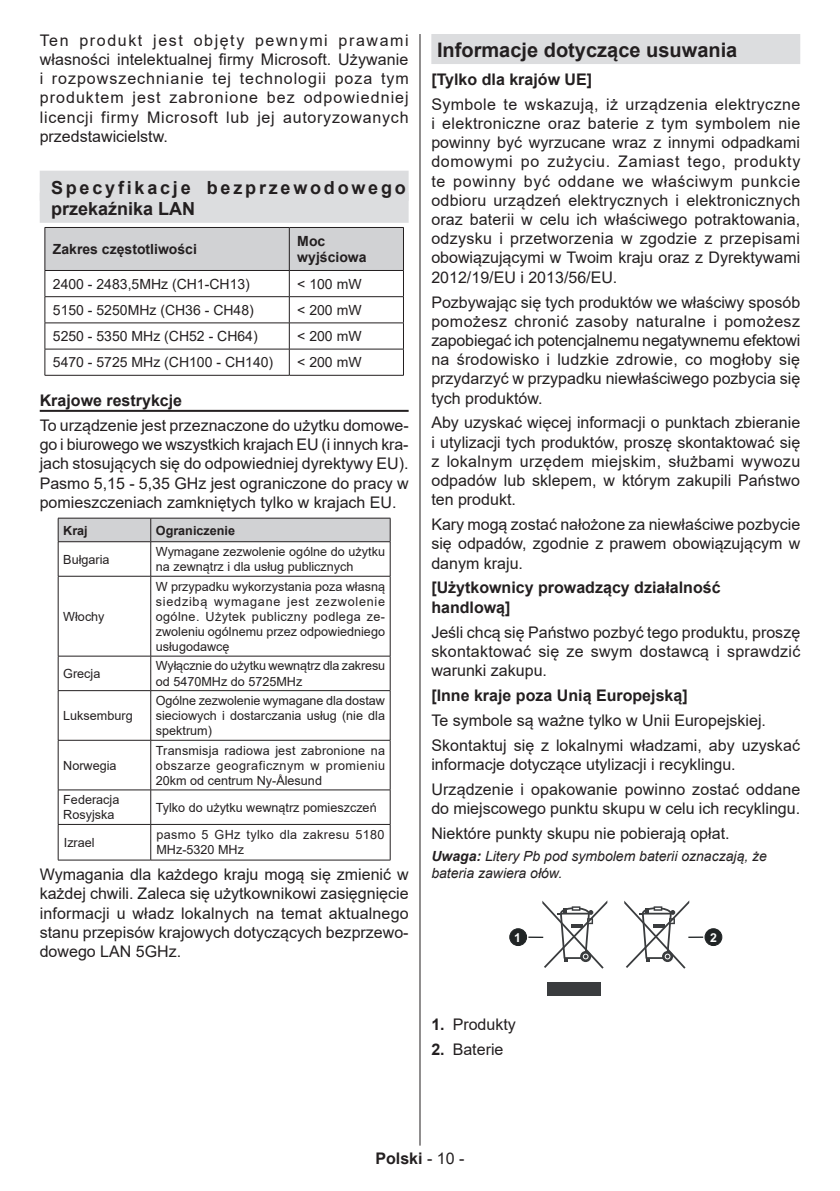
<style>
.page{position:relative;width:840px;height:1191px;background:#fff}
.page>*{position:absolute;margin:0;border:0;box-sizing:border-box;transform-origin:0 0}
.t1{font:700 20px "Arial";color:#231f20}
.t2{font:700 18px/21.6px "Arial";letter-spacing:.155em;color:#231f20}
.t3{font:16px/19.2px "Arial";color:#231f20;text-align:justify}
.t4{font:700 16px/19.2px "Arial";color:#231f20}
.t5{font:14px "Arial";color:#231f20}
.t6{font:italic 14px/16.8px "Arial";color:#231f20}
.t7{font:700 14px/16.8px "Arial";color:#231f20}
.t8{font:12.6px/15.2px "Arial";color:#231f20}
.t9{font:12.6px/15.2px "Arial";letter-spacing:.025em;color:#231f20}
.t10{font:700 12.6px "Arial";color:#231f20}
.t11{font:700 12.2px "Arial";color:#fdfefe}
.s1{font-weight:700}
.s2{font-weight:400}
</style>
<div class="page">
<hr style="left:419px;top:34px;width:1px;height:1111px;background:#231f20">
<div style="left:40px;top:171px;width:368px;height:30px;background:#dcdddf"></div>
<div style="left:40px;top:193px;width:368px;height:30px;background:#dcdddf"></div>
<hr style="left:40px;top:410px;width:368px;height:2px;background:#231f20">
<svg style="left:44px;top:227px;width:360px;height:148px"></svg>
<hr style="left:45px;top:375px;width:244px;height:1px;background:#231f20">
<hr style="left:289px;top:375px;width:114px;height:1px;background:#231f20">
<hr style="left:58px;top:824px;width:93px;height:1px;background:#231f20">
<hr style="left:58px;top:824px;width:1px;height:36px;background:#231f20">
<hr style="left:151px;top:824px;width:239px;height:1px;background:#231f20">
<hr style="left:150px;top:824px;width:1px;height:36px;background:#231f20">
<hr style="left:389px;top:824px;width:1px;height:36px;background:#231f20">
<hr style="left:58px;top:859px;width:93px;height:1px;background:#231f20">
<hr style="left:151px;top:859px;width:239px;height:1px;background:#231f20">
<div style="left:58px;top:518px;width:332px;height:23px;background:#d1d2d4"></div>
<hr style="left:58px;top:541px;width:93px;height:1px;background:#231f20">
<hr style="left:151px;top:541px;width:239px;height:1px;background:#231f20">
<hr style="left:58px;top:542px;width:1px;height:34px;background:#231f20">
<hr style="left:150px;top:542px;width:1px;height:34px;background:#231f20">
<hr style="left:389px;top:542px;width:1px;height:34px;background:#231f20">
<hr style="left:58px;top:576px;width:93px;height:1px;background:#231f20">
<hr style="left:151px;top:576px;width:239px;height:1px;background:#231f20">
<hr style="left:58px;top:576px;width:1px;height:80px;background:#231f20">
<hr style="left:150px;top:576px;width:1px;height:80px;background:#231f20">
<hr style="left:58px;top:656px;width:93px;height:1px;background:#231f20">
<hr style="left:389px;top:576px;width:1px;height:80px;background:#231f20">
<hr style="left:151px;top:656px;width:239px;height:1px;background:#231f20">
<hr style="left:58px;top:656px;width:1px;height:34px;background:#231f20">
<hr style="left:150px;top:656px;width:1px;height:34px;background:#231f20">
<hr style="left:58px;top:690px;width:93px;height:1px;background:#231f20">
<hr style="left:389px;top:656px;width:1px;height:34px;background:#231f20">
<hr style="left:151px;top:690px;width:239px;height:1px;background:#231f20">
<hr style="left:58px;top:691px;width:1px;height:49px;background:#231f20">
<hr style="left:150px;top:691px;width:1px;height:49px;background:#231f20">
<hr style="left:58px;top:740px;width:93px;height:1px;background:#231f20">
<hr style="left:389px;top:691px;width:1px;height:49px;background:#231f20">
<hr style="left:151px;top:740px;width:239px;height:1px;background:#231f20">
<hr style="left:58px;top:740px;width:1px;height:49px;background:#231f20">
<hr style="left:150px;top:740px;width:1px;height:49px;background:#231f20">
<hr style="left:58px;top:789px;width:93px;height:1px;background:#231f20">
<hr style="left:389px;top:740px;width:1px;height:49px;background:#231f20">
<hr style="left:151px;top:789px;width:239px;height:1px;background:#231f20">
<hr style="left:58px;top:790px;width:1px;height:34px;background:#231f20">
<hr style="left:150px;top:790px;width:1px;height:34px;background:#231f20">
<hr style="left:389px;top:790px;width:1px;height:34px;background:#231f20">
<div style="left:431px;top:34px;width:368px;height:30px;background:#dcdddf"></div>
<div style="left:547px;top:982px;width:54px;height:13px;background:#3a3c3e"></div>
<svg style="left:528px;top:900px;width:79px;height:68px"></svg>
<div style="left:509px;top:928px;width:17px;height:17px;background:#202425;border-radius:50%"></div>
<div style="left:509px;top:928px;width:17px;height:17px;border:1px solid #202425;border-radius:50%"></div>
<svg style="left:624px;top:900px;width:78px;height:68px"></svg>
<div style="left:704px;top:928px;width:17px;height:17px;background:#202425;border-radius:50%"></div>
<div style="left:704px;top:928px;width:17px;height:17px;border:1px solid #202425;border-radius:50%"></div>
<p class="t3" style="left:40px;top:30px;width:370px">Ten produkt jest objęty pewnymi prawami własności intelektualnej firmy Microsoft. Używanie i rozpowszechnianie tej technologii poza tym produktem jest zabronione bez odpowiedniej licencji firmy Microsoft lub jej autoryzowanych przedstawicielstw.</p>
<p class="t2" style="left:51px;top:177px;width:356px">Specyfikacje bezprzewodowego przekaźnika LAN</p>
<p class="t7" style="left:53px;top:241px;width:145px">Zakres częstotliwości</p>
<p class="t7" style="left:297px;top:232px;width:71px">Moc wyjściowa</p>
<p class="t5" style="left:53px;top:274px;width:198px">2400 - 2483,5MHz (CH1-CH13)</p>
<p class="t5" style="left:297px;top:274px;width:66px">&lt; 100 mW</p>
<p class="t5" style="left:53px;top:300px;width:202px">5150 - 5250MHz (CH36 - CH48)</p>
<p class="t5" style="left:297px;top:300px;width:66px">&lt; 200 mW</p>
<p class="t5" style="left:53px;top:326px;width:206px">5250 - 5350 MHz (CH52 - CH64)</p>
<p class="t5" style="left:297px;top:326px;width:66px">&lt; 200 mW</p>
<p class="t5" style="left:53px;top:353px;width:222px">5470 - 5725 MHz (CH100 - CH140)</p>
<p class="t5" style="left:297px;top:353px;width:66px">&lt; 200 mW</p>
<p class="t4" style="left:40px;top:391px;width:144px">Krajowe restrykcje</p>
<p class="t3" style="left:40px;top:416px;width:370px">To urządzenie jest przeznaczone do użytku domowe&shy;go i biurowego we wszystkich krajach EU (i innych kra&shy;jach stosujących się do odpowiedniej dyrektywy EU).<br>Pasmo 5,15 - 5,35 GHz jest ograniczone do pracy w pomieszczeniach zamkniętych tylko w krajach EU.</p>
<p class="t10" style="left:63px;top:521px;width:26px">Kraj</p>
<p class="t10" style="left:156px;top:521px;width:81px">Ograniczenie</p>
<p class="t8" style="left:63px;top:551px;width:48px">Bułgaria</p>
<p class="t8" style="left:156px;top:544px;width:230px">Wymagane zezwolenie ogólne do użytku na zewnątrz i dla usług publicznych</p>
<p class="t8" style="left:63px;top:608px;width:43px">Włochy</p>
<p class="t8" style="left:156px;top:578px;width:230px;text-align:justify">W przypadku wykorzystania poza własną siedzibą wymagane jest zezwolenie ogólne. Użytek publiczny podlega ze&shy;zwoleniu ogólnemu przez odpowiedniego usługodawcę</p>
<p class="t8" style="left:63px;top:666px;width:39px">Grecja</p>
<p class="t8" style="left:156px;top:658px;width:231px">Wyłącznie do użytku wewnątrz dla zakresu od 5470MHz do 5725MHz</p>
<p class="t8" style="left:63px;top:708px;width:71px">Luksemburg</p>
<p class="t8" style="left:156px;top:693px;width:230px;text-align:justify">Ogólne zezwolenie wymagane dla dostaw sieciowych i dostarczania usług (nie dla spektrum)</p>
<p class="t8" style="left:63px;top:757px;width:55px">Norwegia</p>
<p class="t8" style="left:156px;top:742px;width:231px;text-align:justify">Transmisja radiowa jest zabronione na obszarze geograficznym w promieniu 20km od centrum Ny-Ålesund</p>
<p class="t8" style="left:63px;top:792px;width:58px">Federacja<br>Rosyjska</p>
<p class="t8" style="left:156px;top:799px;width:222px">Tylko do użytku wewnątrz pomieszczeń</p>
<p class="t8" style="left:64px;top:834px;width:32px">Izrael</p>
<p class="t9" style="left:156px;top:827px;width:229px">pasmo 5 GHz tylko dla zakresu 5180<br>MHz-5320 MHz</p>
<p class="t3" style="left:40px;top:865px;width:370px">Wymagania dla każdego kraju mogą się zmienić w każdej chwili. Zaleca się użytkownikowi zasięgnięcie informacji u władz lokalnych na temat aktualnego stanu przepisów krajowych dotyczących bezprzewo&shy;dowego LAN 5GHz.</p>
<p class="t1" style="left:437px;top:36px;width:302px">Informacje dotyczące usuwania</p>
<p class="t4" style="left:431px;top:70px;width:162px">[Tylko dla krajów UE]</p>
<p class="t3" style="left:431px;top:94px;width:370px">Symbole te wskazują, iż urządzenia elektryczne i elektroniczne oraz baterie z tym symbolem nie powinny być wyrzucane wraz z innymi odpadkami domowymi po zużyciu. Zamiast tego, produkty te powinny być oddane we właściwym punkcie odbioru urządzeń elektrycznych i elektronicznych oraz baterii w celu ich właściwego potraktowania, odzysku i przetworzenia w zgodzie z przepisami obowiązującymi w Twoim kraju oraz z Dyrektywami 2012/19/EU i 2013/56/EU.</p>
<p class="t3" style="left:431px;top:292px;width:370px">Pozbywając się tych produktów we właściwy sposób pomożesz chronić zasoby naturalne i pomożesz zapobiegać ich potencjalnemu negatywnemu efektowi na środowisko i ludzkie zdrowie, co mogłoby się przydarzyć w przypadku niewłaściwego pozbycia się tych produktów.</p>
<p class="t3" style="left:431px;top:413px;width:370px">Aby uzyskać więcej informacji o punktach zbieranie i utylizacji tych produktów, proszę skontaktować się z lokalnym urzędem miejskim, służbami wywozu odpadów lub sklepem, w którym zakupili Państwo ten produkt.</p>
<p class="t3" style="left:431px;top:515px;width:370px">Kary mogą zostać nałożone za niewłaściwe pozbycie się odpadów, zgodnie z prawem obowiązującym w danym kraju.</p>
<p class="t4" style="left:431px;top:578px;width:290px">[Użytkownicy prowadzący działalność handlową]</p>
<p class="t3" style="left:431px;top:622px;width:370px">Jeśli chcą się Państwo pozbyć tego produktu, proszę skontaktować się ze swym dostawcą i sprawdzić warunki zakupu.</p>
<p class="t4" style="left:431px;top:686px;width:258px">[Inne kraje poza Unią Europejską]</p>
<p class="t3" style="left:431px;top:707px;width:370px;line-height:24.8px">Te symbole są ważne tylko w Unii Europejskiej.<br>Skontaktuj się z lokalnymi władzami, aby uzyskać</p>
<p class="t3" style="left:431px;top:751px;width:370px;line-height:24.8px">informacje dotyczące utylizacji i recyklingu.<br>Urządzenie i opakowanie powinno zostać oddane</p>
<p class="t3" style="left:431px;top:795px;width:370px;line-height:24.8px">do miejscowego punktu skupu w celu ich recyklingu.<br>Niektóre punkty skupu nie pobierają opłat.</p>
<p class="t6" style="left:431px;top:848px;width:337px"><span class="s1">Uwaga:</span> Litery Pb pod symbolem baterii oznaczają, że bateria zawiera ołów.</p>
<p class="t11" style="left:514px;top:929px;width:8px">1</p>
<p class="t11" style="left:709px;top:929px;width:8px">2</p>
<p class="t3" style="left:431px;top:1015px;width:86px"><span class="s1">1.</span> Produkty</p>
<p class="t3" style="left:431px;top:1040px;width:74px"><span class="s1">2.</span> Baterie</p>
<p class="t4" style="left:375px;top:1149px;width:90px">Polski <span class="s2">- 10 -</span></p>
</div>
